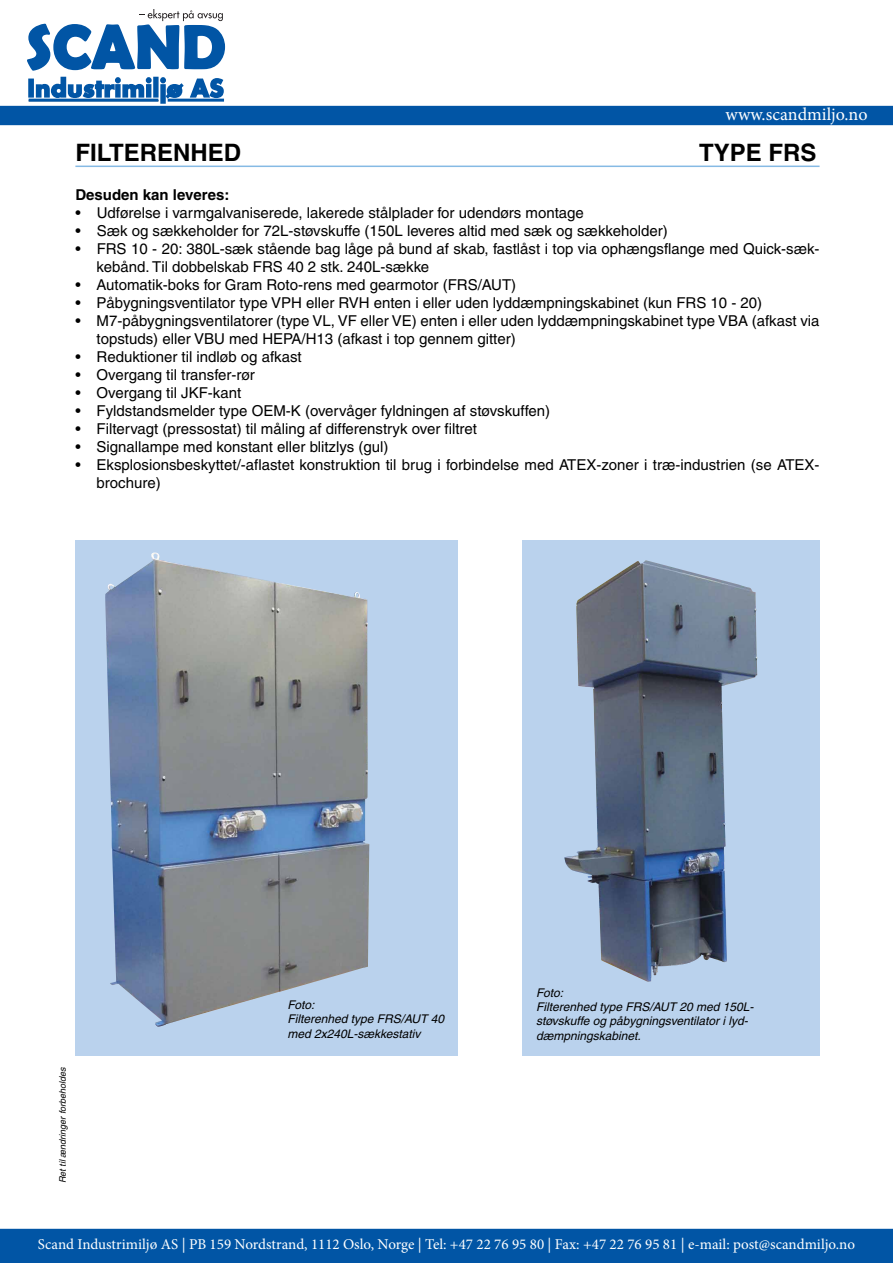
<style>
.page{position:relative;width:893px;height:1263px;background:#fff}
.page>*{position:absolute;margin:0;border:0;box-sizing:border-box;transform-origin:0 0}
.t1{font:700 24px "Helvetica";color:#000}
.t2{font:18px "Minion Pro";color:#fff}
.t3{font:15px/18px "Helvetica";color:#000}
.t4{font:15px "Minion Pro";color:#fff}
.t5{font:700 15px "Helvetica";color:#000}
.t6{font:italic 12px/14.4px "Helvetica";color:#000}
.t7{font:italic 9px "Helvetica";color:#000}
</style>
<div class="page">
<div style="left:160px;top:84px;width:6px;height:20px;border:2px solid #0155a5"></div>
<hr style="left:29px;top:100px;width:130px;height:1px;background:#231f20">
<hr style="left:29px;top:99px;width:129px;height:3px;background:#0155a5">
<hr style="left:168px;top:99px;width:56px;height:3px;background:#0155a5">
<svg style="left:27px;top:9px;width:199px;height:91px"></svg>
<div style="left:0;top:106px;width:893px;height:19px;background:#0155a5"></div>
<div style="left:0;top:1229px;width:893px;height:34px;background:#0155a5"></div>
<hr style="left:75px;top:166px;width:744px;height:1px;background:#86bae4">
<svg style="left:522px;top:540px;width:297px;height:515px;fill:#bad2ed"></svg>
<img style="left:564px;top:560px;width:82px;height:421px">
<div style="left:75px;top:540px;width:382px;height:515px;background:#bad2ed"></div>
<img style="left:105px;top:553px;width:264px;height:474px">
<p class="t2" style="left:725px;top:102px;width:144px">www.scandmiljo.no</p>
<p class="t1" style="left:75px;top:138px;width:167px">FILTERENHED</p>
<p class="t1" style="left:699px;top:138px;width:119px">TYPE FRS</p>
<p class="t5" style="left:75px;top:185px;width:156px">Desuden kan leveres:</p>
<p class="t3" style="left:75px;top:203px;width:510px">• Udførelse i varmgalvaniserede, lakerede stålplader for udendørs montage</p>
<p class="t3" style="left:75px;top:221px;width:594px">• Sæk og sækkeholder for 72L-støvskuffe (150L leveres altid med sæk og sækkeholder)</p>
<p class="t3" style="left:97px;top:239px;width:724px;text-indent:-21px">• FRS 10 - 20: 380L-sæk stående bag låge på bund af skab, fastlåst i top via ophængsflange med Quick-sæk&shy;kebånd. Til dobbelskab FRS 40 2 stk. 240L-sække</p>
<p class="t3" style="left:75px;top:275px;width:442px">• Automatik-boks for Gram Roto-rens med gearmotor (FRS/AUT)</p>
<p class="t3" style="left:75px;top:293px;width:688px">• Påbygningsventilator type VPH eller RVH enten i eller uden lyddæmpningskabinet (kun FRS 10 - 20)</p>
<p class="t3" style="left:97px;top:311px;width:724px;text-indent:-21px">• M7-påbygningsventilatorer (type VL, VF eller VE) enten i eller uden lyddæmpningskabinet type VBA (afkast via topstuds) eller VBU med HEPA/H13 (afkast i top gennem gitter)</p>
<p class="t3" style="left:75px;top:347px;width:228px">• Reduktioner til indløb og afkast</p>
<p class="t3" style="left:75px;top:365px;width:181px">• Overgang til transfer-rør</p>
<p class="t3" style="left:75px;top:383px;width:167px">• Overgang til JKF-kant</p>
<p class="t3" style="left:75px;top:401px;width:476px">• Fyldstandsmelder type OEM-K (overvåger fyldningen af støvskuffen)</p>
<p class="t3" style="left:75px;top:419px;width:403px">• Filtervagt (pressostat) til måling af differenstryk over filtret</p>
<p class="t3" style="left:75px;top:437px;width:315px">• Signallampe med konstant eller blitzlys (gul)</p>
<p class="t3" style="left:97px;top:455px;width:724px;text-indent:-21px">• Eksplosionsbeskyttet/-aflastet konstruktion til brug i forbindelse med ATEX-zoner i træ-industrien (se ATEX&shy;brochure)</p>
<p class="t7" style="left:57px;top:1183px;width:118px;rotate:-90deg">Ret til ændringer forbeholdes</p>
<p class="t6" style="left:287px;top:998px;width:158px">Foto:<br>Filterenhed type FRS/AUT 40 med 2x240L-sækkestativ</p>
<p class="t6" style="left:536px;top:985px;width:219px">Foto:<br>Filterenhed type FRS/AUT 20 med 150L&shy;støvskuffe og påbygningsventilator i lyd&shy;dæmpningskabinet.</p>
<p class="t4" style="left:38px;top:1234px;width:819px">Scand Industrimiljø AS | PB 159 Nordstrand, 1112 Oslo, Norge | Tel: +47 22 76 95 80 | Fax: +47 22 76 95 81 | e-mail: post@scandmiljo.no</p>
</div>
